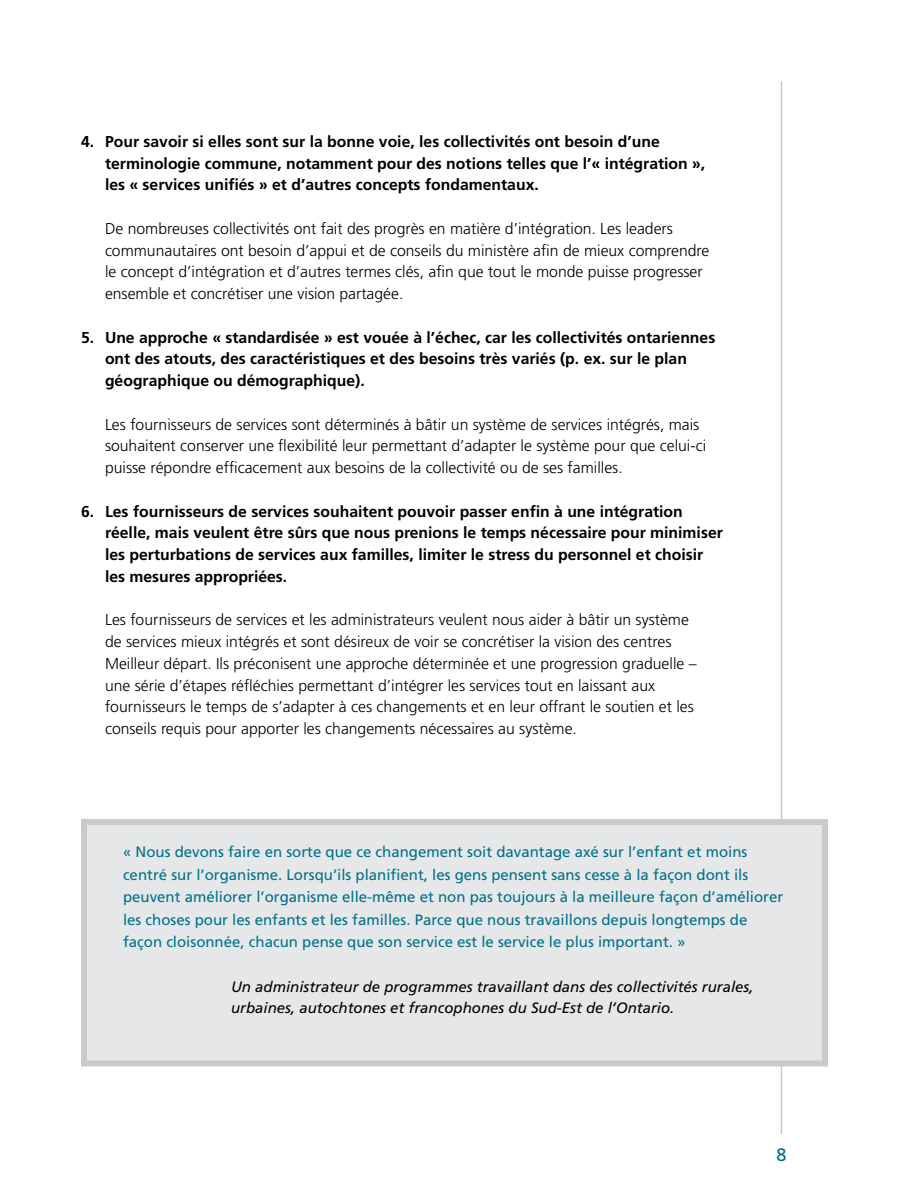
<style>
.page{position:relative;width:918px;height:1188px;background:#fff}
.page>*{position:absolute;margin:0;border:0;box-sizing:border-box;transform-origin:0 0}
.t1{font:18px "Frutiger";color:#00728a}
.t2{font:300 15.75px/21.8px "Frutiger";color:#000}
.t3{font:700 15.75px/21.8px "Frutiger";color:#000}
.t4{font:15px/22.5px "Frutiger";color:#00728a}
.t5{font:italic 15px/21px "Frutiger";color:#000}
</style>
<div class="page">
<hr style="left:781px;top:81px;width:1px;height:1053px;background:#c9cacc">
<div style="left:81px;top:819px;width:747px;height:247px;background:#e6e7e8;border:6px solid #c9cacc"></div>
<p class="t3" style="left:105px;top:131px;width:602px;text-indent:-24px">4. Pour savoir si elles sont sur la bonne voie, les collectivités ont besoin d’une terminologie commune, notamment pour des notions telles que l’« intégration », les « services unifiés » et d’autres concepts fondamentaux.</p>
<p class="t2" style="left:105px;top:218px;width:606px">De nombreuses collectivités ont fait des progrès en matière d’intégration. Les leaders communautaires ont besoin d’appui et de conseils du ministère afin de mieux comprendre le concept d’intégration et d’autres termes clés, afin que tout le monde puisse progresser ensemble et concrétiser une vision partagée.</p>
<p class="t3" style="left:105px;top:326px;width:612px;text-indent:-24px">5. Une approche « standardisée » est vouée à l’échec, car les collectivités ontariennes ont des atouts, des caractéristiques et des besoins très variés (p. ex. sur le plan géographique ou démographique).</p>
<p class="t2" style="left:105px;top:413px;width:603px">Les fournisseurs de services sont déterminés à bâtir un système de services intégrés, mais souhaitent conserver une flexibilité leur permettant d’adapter le système pour que celui-ci puisse répondre efficacement aux besoins de la collectivité ou de ses familles.</p>
<p class="t3" style="left:105px;top:500px;width:619px;text-indent:-24px">6. Les fournisseurs de services souhaitent pouvoir passer enfin à une intégration réelle, mais veulent être sûrs que nous prenions le temps nécessaire pour minimiser les perturbations de services aux familles, limiter le stress du personnel et choisir les mesures appropriées.</p>
<p class="t2" style="left:105px;top:609px;width:593px">Les fournisseurs de services et les administrateurs veulent nous aider à bâtir un système de services mieux intégrés et sont désireux de voir se concrétiser la vision des centres Meilleur départ. Ils préconisent une approche déterminée et une progression graduelle – une série d’étapes réfléchies permettant d’intégrer les services tout en laissant aux fournisseurs le temps de s’adapter à ces changements et en leur offrant le soutien et les conseils requis pour apporter les changements nécessaires au système.</p>
<p class="t4" style="left:123px;top:841px;width:662px">« Nous devons faire en sorte que ce changement soit davantage axé sur l’enfant et moins centré sur l’organisme. Lorsqu’ils planifient, les gens pensent sans cesse à la façon dont ils peuvent améliorer l’organisme elle-même et non pas toujours à la meilleure façon d’améliorer les choses pour les enfants et les familles. Parce que nous travaillons depuis longtemps de façon cloisonnée, chacun pense que son service est le service le plus important. »</p>
<p class="t5" style="left:231px;top:977px;width:524px">Un administrateur de programmes travaillant dans des collectivités rurales, urbaines, autochtones et francophones du Sud-Est de l’Ontario.</p>
<p class="t1" style="left:776px;top:1144px;width:12px">8</p>
</div>
